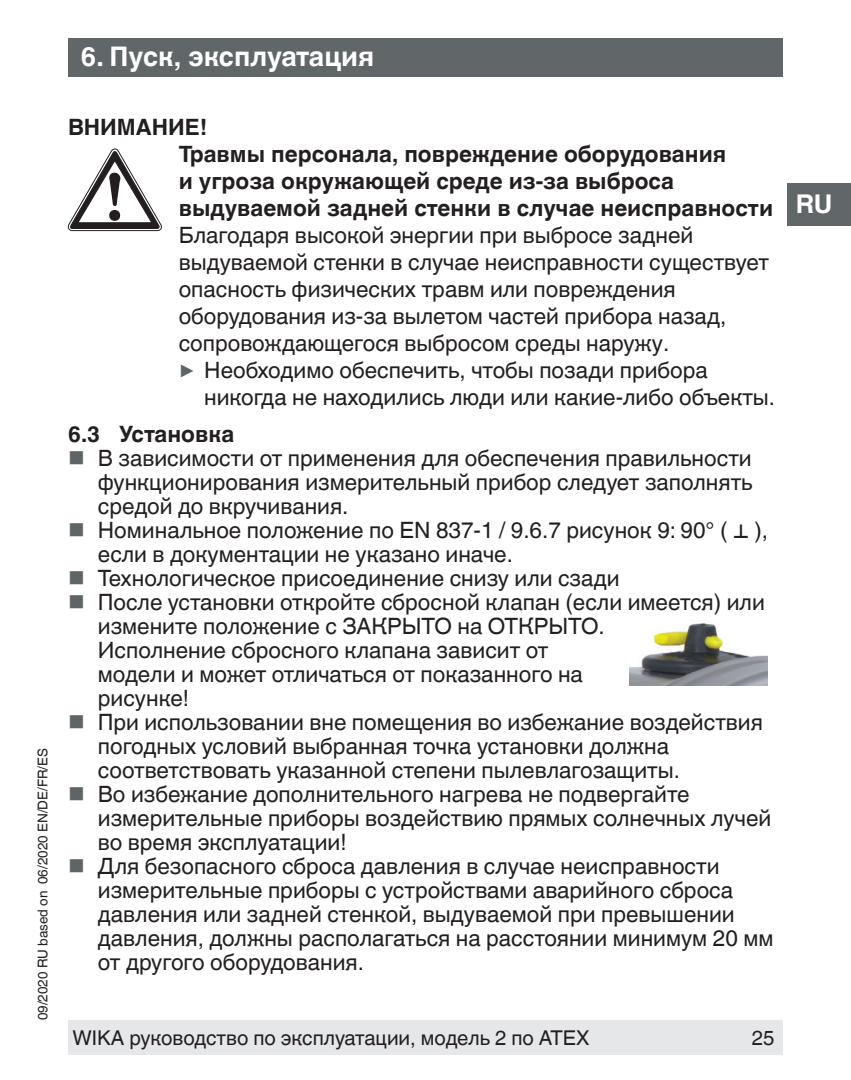
<style>
.page{position:relative;width:851px;height:1080px;background:#fff}
.page>*{position:absolute;margin:0;border:0;box-sizing:border-box;transform-origin:0 0}
.t1{font:700 27px "Helvetica World";color:#fff}
.t2{font:700 25.8px "Helvetica World";color:#fff}
.t3{font:22.5px/24px "Helvetica World";color:#231f20}
.t4{font:700 22.5px/27px "Helvetica World";color:#231f20}
.t5{font:20.4px "Helvetica World";color:#231f20}
.t6{font:13.5px "Helvetica World";color:#231f20}
.s1{font-size:21px;color:#5f6466}
.s2{font-size:27px}
</style>
<div class="page">
<div style="left:787px;top:183px;width:63px;height:42px;background:#616669"></div>
<div style="left:68px;top:38px;width:714px;height:39px;background:#616669"></div>
<div style="left:68px;top:1020px;width:714px;height:34px;background:#e6e7e9"></div>
<svg style="left:68px;top:149px;width:93px;height:82px"></svg>
<img style="left:629px;top:623px;width:138px;height:62px">
<p class="t6" style="left:35px;top:1020px;width:274px;rotate:-90deg">09/2020 RU based on 06/2020 EN/DE/FR/ES</p>
<p class="t1" style="left:81px;top:41px;width:295px">6. Пуск, эксплуатация</p>
<p class="t4" style="left:179px;top:114px;width:596px;text-indent:-111px">ВНИМАНИЕ!<br>Травмы персонала, повреждение оборудования<br>и угроза окружающей среде из-за выброса выдуваемой задней стенки в случае неисправности</p>
<p class="t3" style="left:179px;top:222px;width:591px;line-height:27px">Благодаря высокой энергии при выбросе задней выдуваемой стенки в случае неисправности существует опасность физических травм или повреждения оборудования из-за вылетом частей прибора назад, сопровождающегося выбросом среды наружу.<br><span class="s1">▶</span> Необходимо обеспечить, чтобы позади прибора</p>
<p class="t3" style="left:204px;top:385px;width:572px">никогда не находились люди или какие-либо объекты.</p>
<p class="t4" style="left:68px;top:421px;width:168px">6.3 Установка</p>
<p class="t3" style="left:98px;top:446px;width:677px">В зависимости от применения для обеспечения правильности функционирования измерительный прибор следует заполнять средой до вкручивания.<br>Номинальное положение по EN 837-1 / 9.6.7 рисунок 9: 90° ( <span class="s2">⊥</span> ), если в документации не указано иначе.<br>Технологическое присоединение снизу или сзади<br>После установки откройте сбросной клапан (если имеется) или измените положение с ЗАКРЫТО на ОТКРЫТО.<br>Исполнение сбросного клапана зависит от<br>модели и может отличаться от показанного на<br>рисунке!<br>При использовании вне помещения во избежание воздействия погодных условий выбранная точка установки должна соответствовать указанной степени пылевлагозащиты.<br>Во избежание дополнительного нагрева не подвергайте измерительные приборы воздействию прямых солнечных лучей во время эксплуатации!<br>Для безопасного сброса давления в случае неисправности измерительные приборы с устройствами аварийного сброса давления или задней стенкой, выдуваемой при превышении давления, должны располагаться на расстоянии минимум 20 мм от другого оборудования.</p>
<p class="t5" style="left:72px;top:1026px;width:518px">WIKA руководство по эксплуатации, модель 2 по ATEX</p>
<p class="t5" style="left:751px;top:1026px;width:24px">25</p>
<p class="t2" style="left:795px;top:189px;width:38px">RU</p>
</div>
